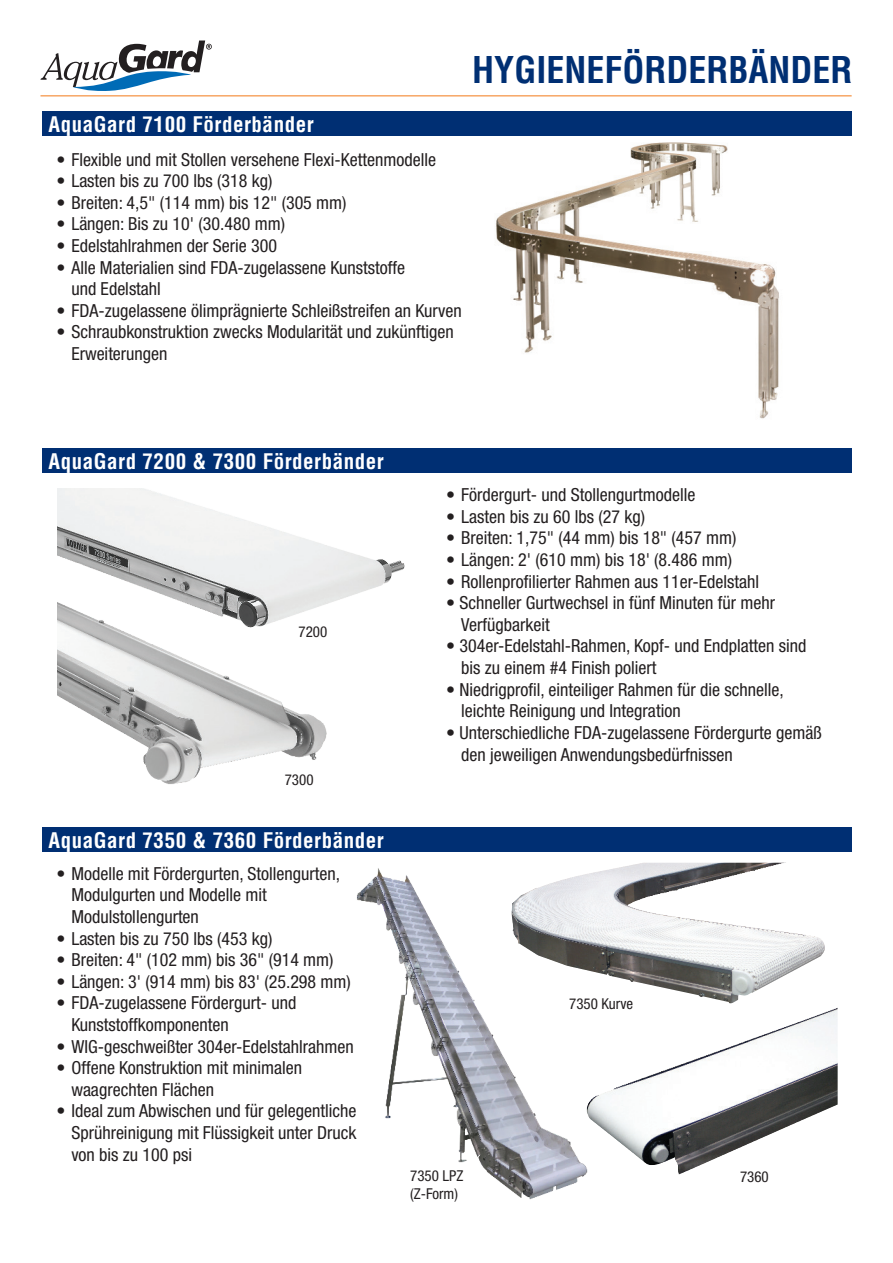
<style>
.page{position:relative;width:893px;height:1263px;background:#fff}
.page>*{position:absolute;margin:0;border:0;box-sizing:border-box;transform-origin:0 0}
.t1{font:700 condensed 36px "Helvetica";color:#002f73}
.t2{font:700 condensed 21px "Helvetica";letter-spacing:.025em;color:#fff}
.t3{font:condensed 18px/21.6px "Helvetica Neue";color:#231f20}
.t4{font:condensed 15px "Helvetica Neue";color:#231f20}
</style>
<div class="page">
<img style="left:496px;top:142px;width:283px;height:277px">
<div style="left:42px;top:111px;width:810px;height:25px;background:#002f73"></div>
<hr style="left:40px;top:95px;width:812px;height:1px;background:#f58932">
<div style="left:42px;top:448px;width:810px;height:25px;background:#002f73"></div>
<div style="left:42px;top:827px;width:810px;height:25px;background:#002f73"></div>
<img style="left:58px;top:488px;width:347px;height:113px">
<img style="left:58px;top:584px;width:277px;height:200px">
<img style="left:615px;top:863px;width:210px;height:140px">
<img style="left:615px;top:1007px;width:223px;height:167px">
<img style="left:357px;top:868px;width:258px;height:332px">
<svg style="left:41px;top:41px;width:171px;height:50px"></svg>
<p class="t2" style="left:49px;top:111px;width:267px">AquaGard 7100 Förderbänder</p>
<p class="t3" style="left:56px;top:148px;width:381px">• Flexible und mit Stollen versehene Flexi-Kettenmodelle</p>
<p class="t3" style="left:56px;top:170px;width:218px">• Lasten bis zu 700 lbs (318 kg)</p>
<p class="t3" style="left:56px;top:191px;width:292px">• Breiten: 4,5" (114 mm) bis 12" (305 mm)</p>
<p class="t3" style="left:56px;top:213px;width:230px">• Längen: Bis zu 10' (30.480 mm)</p>
<p class="t3" style="left:56px;top:235px;width:222px">• Edelstahlrahmen der Serie 300</p>
<p class="t3" style="left:71px;top:256px;width:335px;text-indent:-15px">• Alle Materialien sind FDA-zugelassene Kunststoffe und Edelstahl</p>
<p class="t3" style="left:56px;top:299px;width:407px">• FDA-zugelassene ölimprägnierte Schleißstreifen an Kurven</p>
<p class="t3" style="left:71px;top:321px;width:384px;text-indent:-15px">• Schraubkonstruktion zwecks Modularität und zukünftigen<br>Erweiterungen</p>
<h1 class="t1" style="left:472px;top:48px;width:382px">HYGIENEFÖRDERBÄNDER</h1>
<p class="t2" style="left:49px;top:448px;width:337px">AquaGard 7200 &amp; 7300 Förderbänder</p>
<p class="t4" style="left:299px;top:623px;width:30px">7200</p>
<p class="t4" style="left:285px;top:771px;width:30px">7300</p>
<p class="t2" style="left:49px;top:827px;width:337px">AquaGard 7350 &amp; 7360 Förderbänder</p>
<p class="t3" style="left:71px;top:862px;width:270px;text-indent:-15px">• Modelle mit Fördergurten, Stollengurten,<br>Modulgurten und Modelle mit<br>Modulstollengurten</p>
<p class="t3" style="left:56px;top:927px;width:218px">• Lasten bis zu 750 lbs (453 kg)</p>
<p class="t3" style="left:56px;top:949px;width:279px">• Breiten: 4" (102 mm) bis 36" (914 mm)</p>
<p class="t3" style="left:56px;top:970px;width:296px">• Längen: 3' (914 mm) bis 83' (25.298 mm)</p>
<p class="t3" style="left:71px;top:992px;width:227px;text-indent:-15px">• FDA-zugelassene Fördergurt- und<br>Kunststoffkomponenten</p>
<p class="t3" style="left:56px;top:1035px;width:299px">• WIG-geschweißter 304er-Edelstahlrahmen</p>
<p class="t3" style="left:71px;top:1057px;width:232px;text-indent:-15px">• Offene Konstruktion mit minimalen waagrechten Flächen</p>
<p class="t3" style="left:71px;top:1100px;width:287px;text-align:justify;text-indent:-15px">• Ideal zum Abwischen und für gelegentliche Sprühreinigung mit Flüssigkeit unter Druck von bis zu 100 psi</p>
<p class="t3" style="left:446px;top:484px;width:251px">• Fördergurt- und Stollengurtmodelle</p>
<p class="t3" style="left:446px;top:506px;width:200px">• Lasten bis zu 60 lbs (27 kg)</p>
<p class="t3" style="left:446px;top:527px;width:292px">• Breiten: 1,75" (44 mm) bis 18" (457 mm)</p>
<p class="t3" style="left:446px;top:549px;width:287px">• Längen: 2' (610 mm) bis 18' (8.486 mm)</p>
<p class="t3" style="left:446px;top:570px;width:314px">• Rollenprofilierter Rahmen aus 11er-Edelstahl</p>
<p class="t3" style="left:461px;top:592px;width:315px;text-indent:-15px">• Schneller Gurtwechsel in fünf Minuten für mehr<br>Verfügbarkeit</p>
<p class="t3" style="left:461px;top:635px;width:347px;text-indent:-15px">• 304er-Edelstahl-Rahmen, Kopf- und Endplatten sind bis zu einem #4 Finish poliert</p>
<p class="t3" style="left:461px;top:678px;width:324px;text-indent:-15px">• Niedrigprofil, einteiliger Rahmen für die schnelle, leichte Reinigung und Integration</p>
<p class="t3" style="left:461px;top:722px;width:362px;text-indent:-15px">• Unterschiedliche FDA-zugelassene Fördergurte gemäß den jeweiligen Anwendungsbedürfnissen</p>
<p class="t4" style="left:569px;top:995px;width:66px">7350 Kurve</p>
<p class="t4" style="left:410px;top:1167px;width:55px">7350 LPZ</p>
<p class="t4" style="left:740px;top:1167px;width:30px">7360</p>
<p class="t4" style="left:410px;top:1185px;width:49px">(Z-Form)</p>
</div>
